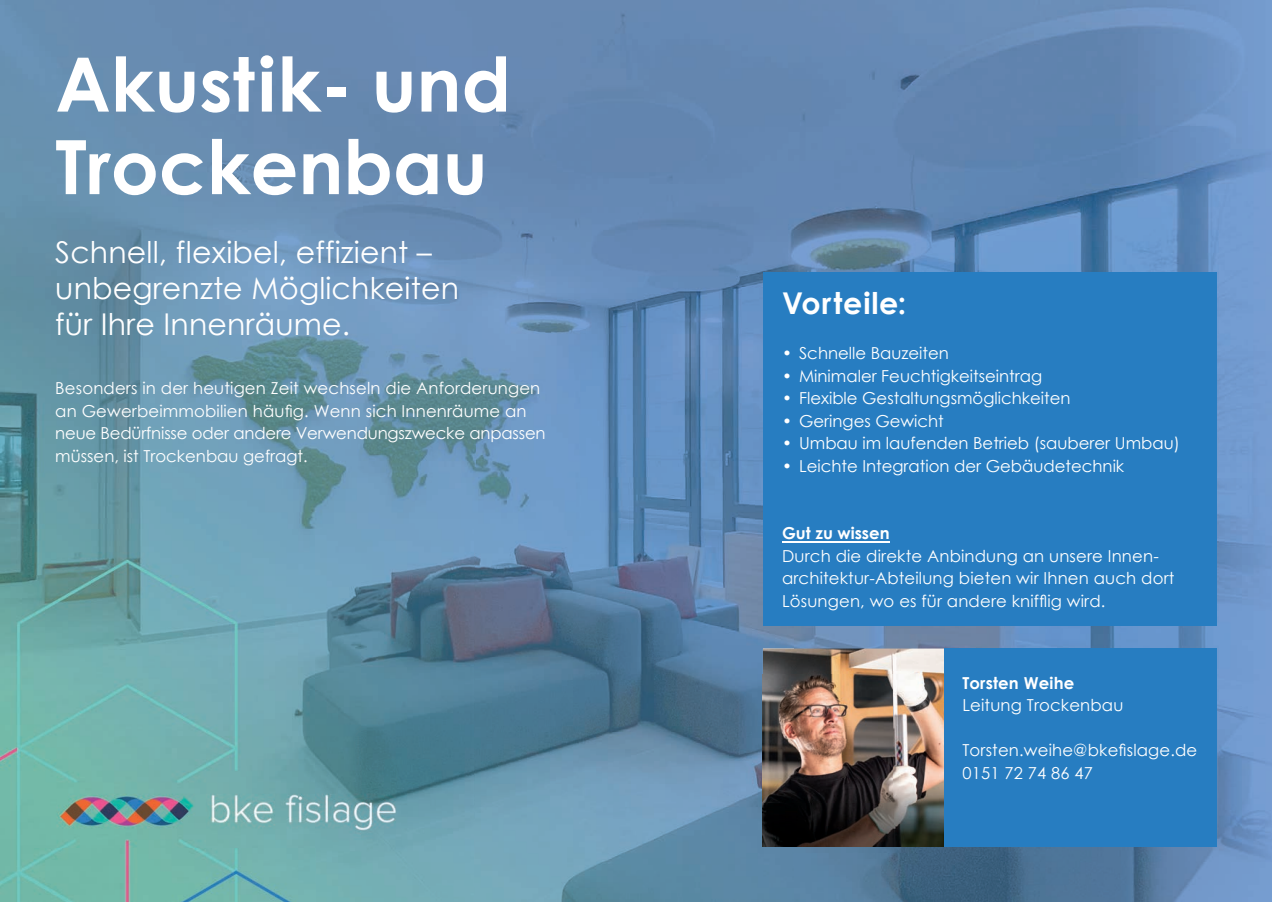
<style>
.page{position:relative;width:1272px;height:902px;background:#fff}
.page>*{position:absolute;margin:0;border:0;box-sizing:border-box;transform-origin:0 0}
.t1{font:700 75px/82.5px "Century Gothic";color:#fff}
.t2{font:30px/36px "Century Gothic";letter-spacing:.005em;color:#fff}
.t3{font:700 30px "Century Gothic";letter-spacing:.03em;color:#fff}
.t4{font:16.5px/22.5px "Century Gothic";color:#fff}
.t5{font:700 16.5px "Century Gothic";letter-spacing:.01em;color:#fff}
</style>
<div class="page">
<img style="left:0;top:0;width:953px;height:529px">
<img style="left:953px;top:0;width:318px;height:901px">
<img style="left:0;top:529px;width:794px;height:372px">
<img style="left:794px;top:625px;width:160px;height:23px">
<img style="left:794px;top:847px;width:160px;height:54px">
<div style="left:763px;top:272px;width:453px;height:353px;background:#277dc1"></div>
<hr style="left:782px;top:541px;width:107px;height:1px;background:#fff">
<img style="left:763px;top:648px;width:181px;height:26px">
<img style="left:763px;top:846px;width:217px;height:1px">
<img style="left:763px;top:674px;width:181px;height:172px">
<div style="left:944px;top:648px;width:272px;height:198px;background:#277dc1"></div>
<h1 class="t1" style="left:55px;top:40px;width:457px">Akustik- und<br>Trockenbau</h1>
<h2 class="t2" style="left:55px;top:234px;width:405px">Schnell, flexibel, effizient – unbegrenzte Möglichkeiten für Ihre Innenräume.</h2>
<p class="t4" style="left:55px;top:377px;width:492px">Besonders in der heutigen Zeit wechseln die Anforderungen an Gewerbeimmobilien häufig. Wenn sich Innenräume an neue Bedürfnisse oder andere Verwendungszwecke anpassen müssen, ist Trockenbau gefragt.</p>
<h2 class="t3" style="left:782px;top:280px;width:126px">Vorteile:</h2>
<p class="t4" style="left:782px;top:341px;width:168px">• Schnelle Bauzeiten</p>
<p class="t4" style="left:782px;top:364px;width:261px">• Minimaler Feuchtigkeitseintrag</p>
<p class="t4" style="left:782px;top:386px;width:290px">• Flexible Gestaltungsmöglichkeiten</p>
<p class="t4" style="left:782px;top:409px;width:163px">• Geringes Gewicht</p>
<p class="t4" style="left:782px;top:431px;width:399px">• Umbau im laufenden Betrieb (sauberer Umbau)</p>
<p class="t4" style="left:782px;top:454px;width:344px">• Leichte Integration der Gebäudetechnik</p>
<p class="t5" style="left:782px;top:520px;width:109px">Gut zu wissen</p>
<p class="t4" style="left:782px;top:544px;width:394px">Durch die direkte Anbindung an unsere Innen&shy;architektur-Abteilung bieten wir Ihnen auch dort<br>Lösungen, wo es für andere knifflig wird.</p>
<p class="t5" style="left:962px;top:670px;width:113px">Torsten Weihe</p>
<p class="t4" style="left:962px;top:693px;width:162px">Leitung Trockenbau</p>
<p class="t4" style="left:962px;top:738px;width:236px">Torsten.weihe@bkefislage.de<br>0151 72 74 86 47</p>
</div>
